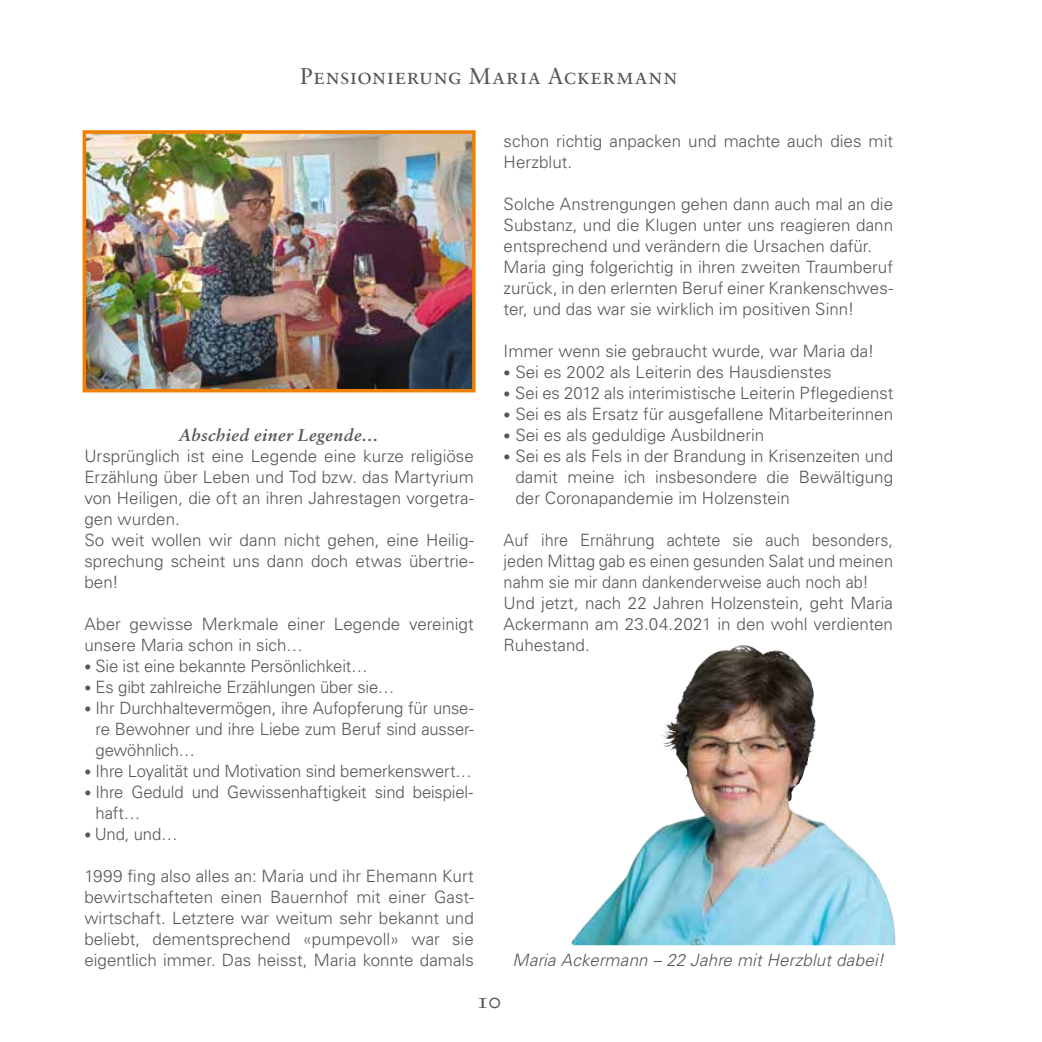
<style>
.page{position:relative;width:1042px;height:1042px;background:#fff}
.page>*{position:absolute;margin:0;border:0;box-sizing:border-box;transform-origin:0 0}
.t1{font:22.75px "Sabon Roman SC";letter-spacing:.03em;color:#565655}
.t2{font:300 16.97px/21px "Univers LT Std";color:#565655}
.t3{font:300 16.97px/21px "Univers LT Std";color:#565655;scale:.96 1}
.t4{font:italic 300 16.97px "Univers LT Std";letter-spacing:.01em;color:#565655}
.t5{font:italic 700 16.97px "Sabon";letter-spacing:.025em;color:#565655}
.s1{font-size:14px}
</style>
<div class="page">
<img style="left:571px;top:645px;width:325px;height:300px">
<img style="left:666px;top:649px;width:63px;height:76px">
<img style="left:88px;top:135px;width:382px;height:252px">
<div style="left:83px;top:130px;width:392px;height:262px;border:4px solid #f08000"></div>
<h1 class="t1" style="left:300px;top:63px;width:378px">Pensionierung Maria Ackermann</h1>
<p class="t5" style="left:179px;top:425px;width:201px">Abschied einer Legende…</p>
<p class="t2" style="left:84px;top:445px;width:391px">Ursprünglich ist eine Legende eine kurze religiöse Erzählung über Leben und Tod bzw. das Martyrium von Heiligen, die oft an ihren Jahrestagen vorgetra&shy;gen wurden.<br>So weit wollen wir dann nicht gehen, eine Heilig&shy;sprechung scheint uns dann doch etwas übertrie&shy;ben!</p>
<p class="t2" style="left:84px;top:613px;width:391px">Aber gewisse Merkmale einer Legende vereinigt unsere Maria schon in sich…</p>
<p class="t2" style="left:84px;top:656px;width:285px"><span class="s1">•</span> Sie ist eine bekannte Persönlichkeit…</p>
<p class="t2" style="left:84px;top:677px;width:311px"><span class="s1">•</span> Es gibt zahlreiche Erzählungen über sie…</p>
<p class="t2" style="left:96px;top:698px;width:380px;text-align:justify;text-indent:-11px"><span class="s1">•</span> Ihr Durchhaltevermögen, ihre Aufopferung für unse&shy;re Bewohner und ihre Liebe zum Beruf sind ausser&shy;gewöhnlich…</p>
<p class="t2" style="left:84px;top:761px;width:389px"><span class="s1">•</span> Ihre Loyalität und Motivation sind bemerkenswert…</p>
<p class="t2" style="left:96px;top:782px;width:379px;text-indent:-11px"><span class="s1">•</span> Ihre Geduld und Gewissenhaftigkeit sind beispiel&shy;haft…</p>
<p class="t2" style="left:84px;top:824px;width:95px"><span class="s1">•</span> Und, und…</p>
<p class="t2" style="left:84px;top:866px;width:391px;text-align:justify">1999 fing also alles an: Maria und ihr Ehemann Kurt bewirtschafteten einen Bauernhof mit einer Gast&shy;wirtschaft. Letztere war weitum sehr bekannt und beliebt, dementsprechend «pumpevoll» war sie eigentlich immer. Das heisst, Maria konnte damals</p>
<p class="t2" style="left:504px;top:131px;width:391px">schon richtig anpacken und machte auch dies mit<br>Herzblut.</p>
<p class="t2" style="left:504px;top:193px;width:391px">Solche Anstrengungen gehen dann auch mal an die Substanz, und die Klugen unter uns reagieren dann entsprechend und verändern die Ursachen dafür.<br>Maria ging folgerichtig in ihren zweiten Traumberuf zurück, in den erlernten Beruf einer Krankenschwes&shy;ter, und das war sie wirklich im positiven Sinn!</p>
<p class="t2" style="left:504px;top:340px;width:372px">Immer wenn sie gebraucht wurde, war Maria da!</p>
<p class="t2" style="left:504px;top:362px;width:329px"><span class="s1">•</span> Sei es 2002 als Leiterin des Hausdienstes</p>
<p class="t2" style="left:504px;top:383px;width:391px"><span class="s1">•</span> Sei es 2012 als interimistische Leiterin Pflegedienst</p>
<p class="t2" style="left:504px;top:404px;width:391px"><span class="s1">•</span> Sei es als Ersatz für ausgefallene Mitarbeiterinnen</p>
<p class="t2" style="left:504px;top:425px;width:262px"><span class="s1">•</span> Sei es als geduldige Ausbildnerin</p>
<p class="t2" style="left:515px;top:446px;width:379px;text-align:justify;text-indent:-12px"><span class="s1">•</span> Sei es als Fels in der Brandung in Krisenzeiten und damit meine ich insbesondere die Bewältigung der Coronapandemie im Holzenstein</p>
<p class="t3" style="left:504px;top:530px;width:407px">Auf ihre Ernährung achtete sie auch besonders, jeden Mittag gab es einen gesunden Salat und meinen nahm sie mir dann dankenderweise auch noch ab!<br>Und jetzt, nach 22 Jahren Holzenstein, geht Maria Ackermann am 23.04.2021 in den wohl verdienten Ruhestand.</p>
<p class="t4" style="left:512px;top:950px;width:373px">Maria Ackermann – 22 Jahre mit Herzblut dabei!</p>
<h1 class="t1" style="left:476px;top:987px;width:26px">10</h1>
</div>
